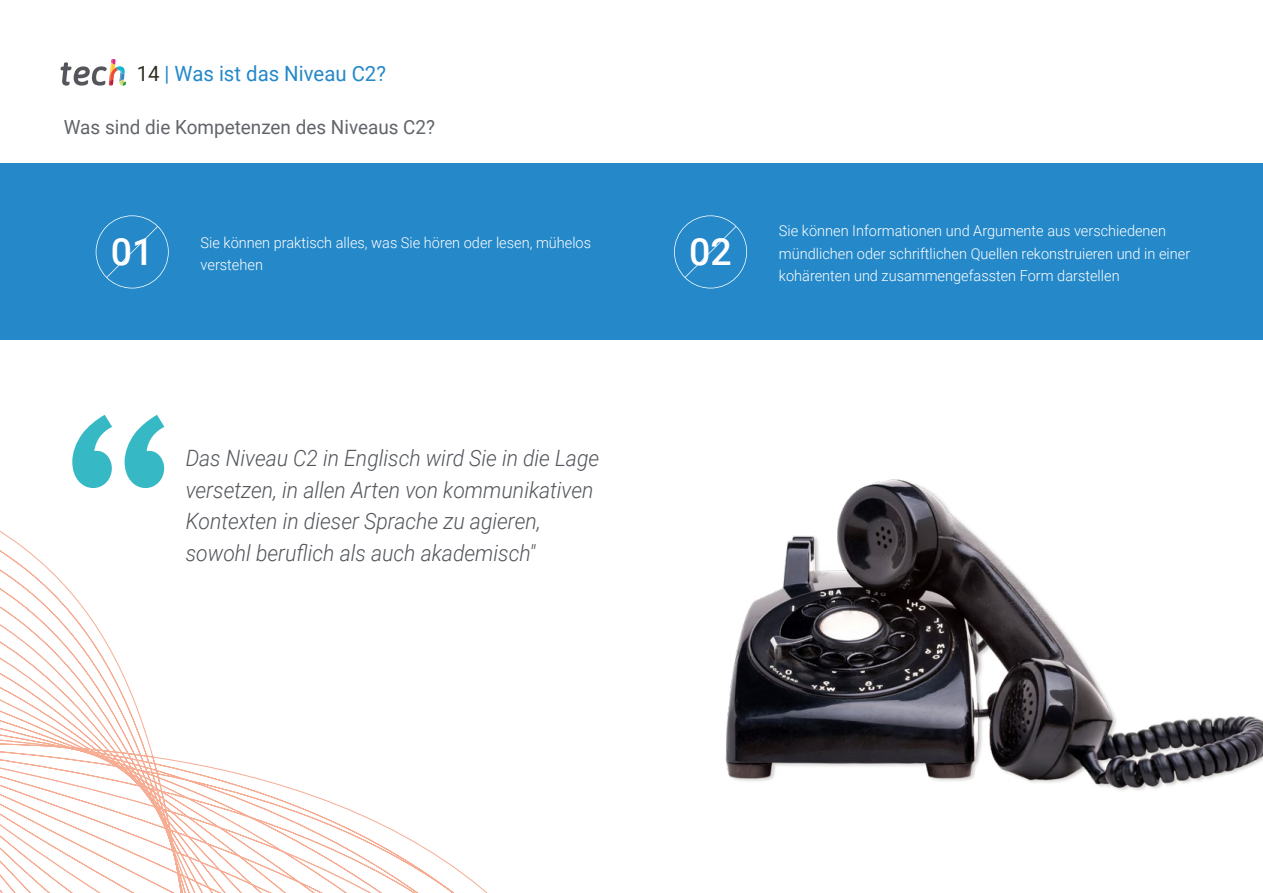
<style>
.page{position:relative;width:1263px;height:893px;background:#fff}
.page>*{position:absolute;margin:0;border:0;box-sizing:border-box;transform-origin:0 0}
.t1{font:500 37.5px "Roboto";color:#fff}
.t2{font:italic 300 22.5px/31.5px "Roboto";color:#52555b;scale:.94 1}
.t3{font:21px "Roboto";color:#2488c9}
.t4{font:19.5px "Roboto";color:#61646a}
.t5{font:300 15px/22.5px "Roboto";color:#fff}
.s1{color:#312e20}
</style>
<div class="page">
<svg style="left:0;top:530px;width:488px;height:363px"></svg>
<div style="left:0;top:164px;width:1263px;height:176px;background:#2488c9"></div>
<svg style="left:96px;top:215px;width:73px;height:73px"></svg>
<svg style="left:674px;top:215px;width:73px;height:73px"></svg>
<img style="left:725px;top:479px;width:538px;height:312px">
<svg style="left:72px;top:415px;width:92px;height:73px"></svg>
<svg style="left:61px;top:59px;width:65px;height:27px"></svg>
<h3 class="t3" style="left:137px;top:59px;width:251px"><span class="s1">14</span> | Was ist das Niveau C2?</h3>
<h3 class="t4" style="left:64px;top:113px;width:373px">Was sind die Kompetenzen des Niveaus C2?</h3>
<p class="t5" style="left:201px;top:230px;width:392px">Sie können praktisch alles, was Sie hören oder lesen, mühelos verstehen</p>
<p class="t5" style="left:779px;top:219px;width:413px">Sie können Informationen und Argumente aus verschiedenen mündlichen oder schriftlichen Quellen rekonstruieren und in einer kohärenten und zusammengefassten Form darstellen</p>
<h1 class="t1" style="left:111px;top:225px;width:44px">01</h1>
<h1 class="t1" style="left:689px;top:225px;width:44px">02</h1>
<h2 class="t2" style="left:186px;top:442px;width:441px">Das Niveau C2 in Englisch wird Sie in die Lage versetzen, in allen Arten von kommunikativen Kontexten in dieser Sprache zu agieren, sowohl beruflich als auch akademisch"</h2>
</div>
